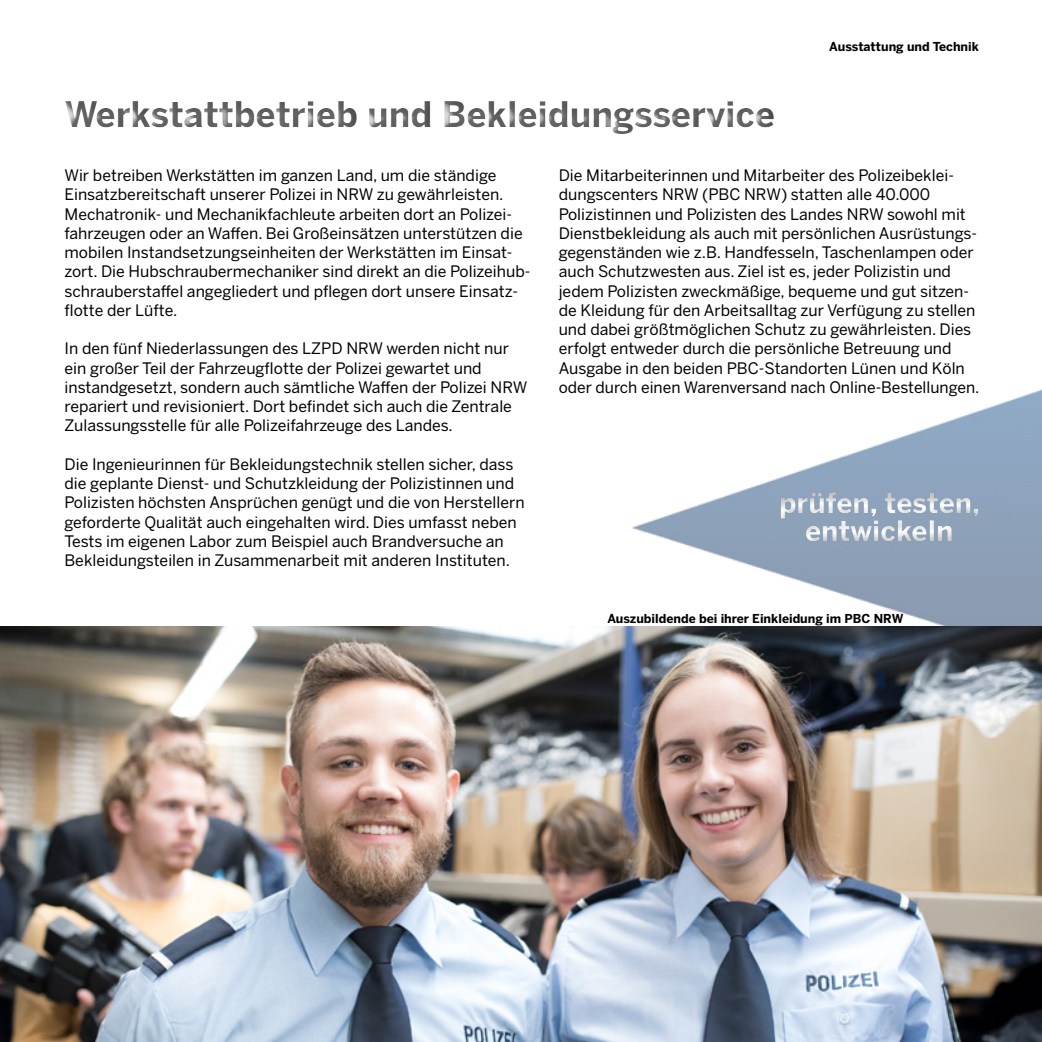
<style>
.page{position:relative;width:1042px;height:1042px;background:#fff}
.page>*{position:absolute;margin:0;border:0;box-sizing:border-box;transform-origin:0 0}
.t1{font:700 35px "Benton Sans";color:#666665}
.t2{font:700 28px/28px "Benton Sans";color:#fff;text-align:center}
.t3{font:15.75px/19.2px "Benton Sans";color:#000}
.t4{font:700 12.25px "Benton Sans";color:#000}
</style>
<div class="page">
<img style="left:629px;top:389px;width:413px;height:238px">
<img style="left:0;top:627px;width:1042px;height:415px">
<div style="left:763px;top:483px;width:233px;height:81px;background:#000;opacity:.5"></div>
<div style="left:64px;top:91px;width:722px;height:53px;background:#000;opacity:.75"></div>
<p class="t4" style="left:829px;top:39px;width:151px">Ausstattung und Technik</p>
<h1 class="t1" style="left:64px;top:93px;width:712px">Werkstattbetrieb und Bekleidungsservice</h1>
<p class="t3" style="left:64px;top:166px;width:467px">Wir betreiben Werkstätten im ganzen Land, um die ständige Einsatzbereitschaft unserer Polizei in NRW zu gewährleisten.<br>Mechatronik- und Mechanikfachleute arbeiten dort an Polizei&shy;fahrzeugen oder an Waffen. Bei Großeinsätzen unterstützen die mobilen Instandsetzungseinheiten der Werkstätten im Einsat&shy;zort. Die Hubschraubermechaniker sind direkt an die Polizeihub&shy;schrauberstaffel angegliedert und pflegen dort unsere Einsatz&shy;flotte der Lüfte.</p>
<p class="t3" style="left:64px;top:339px;width:464px">In den fünf Niederlassungen des LZPD NRW werden nicht nur ein großer Teil der Fahrzeugflotte der Polizei gewartet und instandgesetzt, sondern auch sämtliche Waffen der Polizei NRW repariert und revisioniert. Dort befindet sich auch die Zentrale Zulassungsstelle für alle Polizeifahrzeuge des Landes.</p>
<p class="t3" style="left:64px;top:454px;width:461px">Die Ingenieurinnen für Bekleidungstechnik stellen sicher, dass die geplante Dienst- und Schutzkleidung der Polizistinnen und Polizisten höchsten Ansprüchen genügt und die von Herstellern geforderte Qualität auch eingehalten wird. Dies umfasst neben Tests im eigenen Labor zum Beispiel auch Brandversuche an Bekleidungsteilen in Zusammenarbeit mit anderen Instituten.</p>
<p class="t3" style="left:559px;top:165px;width:422px">Die Mitarbeiterinnen und Mitarbeiter des Polizeibeklei&shy;dungscenters NRW (PBC NRW) statten alle 40.000<br>Polizistinnen und Polizisten des Landes NRW sowohl mit Dienstbekleidung als auch mit persönlichen Ausrüstungs&shy;gegenständen wie z.B. Handfesseln, Taschenlampen oder auch Schutzwesten aus. Ziel ist es, jeder Polizistin und jedem Polizisten zweckmäßige, bequeme und gut sitzen&shy;de Kleidung für den Arbeitsalltag zur Verfügung zu stellen und dabei größtmöglichen Schutz zu gewährleisten. Dies erfolgt entweder durch die persönliche Betreuung und Ausgabe in den beiden PBC-Standorten Lünen und Köln oder durch einen Warenversand nach Online-Bestellungen.</p>
<h2 class="t2" style="left:779px;top:489px;width:203px">prüfen, testen, entwickeln</h2>
<p class="t4" style="left:607px;top:611px;width:297px">Auszubildende bei ihrer Einkleidung im PBC NRW</p>
</div>
